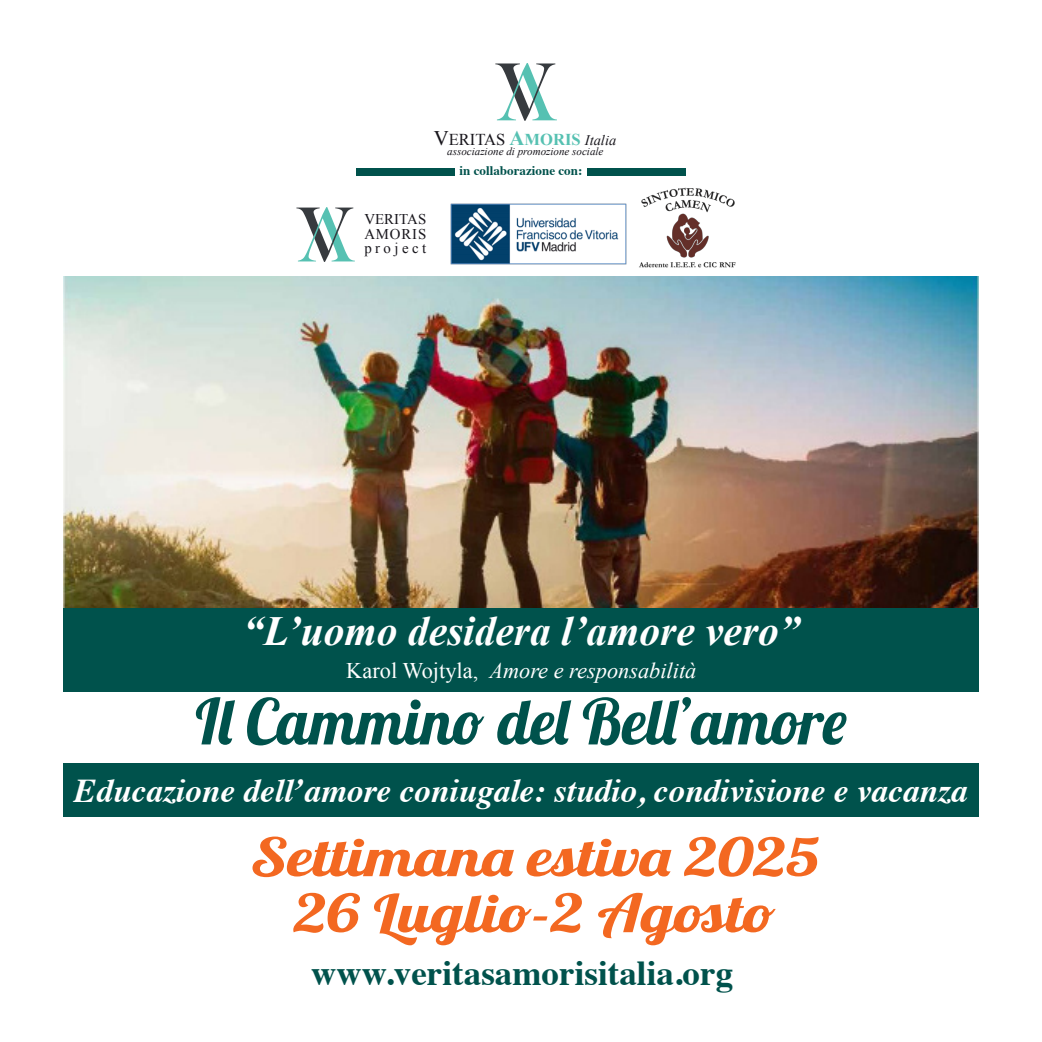
<style>
.page{position:relative;width:1042px;height:1042px;background:#fff}
.page>*{position:absolute;margin:0;border:0;box-sizing:border-box;transform-origin:0 0}
.t1{font:63px "Lobster";color:#00524c}
.t2{font:52.5px "Lobster";color:#f36821;scale:1.25 1}
.t3{font:italic 700 41.48px "Times New Roman";color:#fff}
.t4{font:700 35px "Times";color:#00524c}
.t5{font:italic 700 33.25px "Times";color:#fff}
.t6{font:italic 22.4px "Times New Roman";color:#fff}
.t7{font:16.62px "Times New Roman";color:#18161c}
.t8{font:14.88px "Times New Roman";letter-spacing:.005em;color:#18161c}
.t9{font:14.88px "Times New Roman";letter-spacing:.235em;color:#18161c}
.t10{font:14.88px "Times New Roman";letter-spacing:.06em;color:#18161c}
.t11{font:700 13.12px "Times";color:#00524c}
.t12{font:italic 11.03px "Times New Roman";color:#18161c}
.s1{font-size:20.65px}
.s2{font-weight:700;font-size:20.65px;color:#56c1b2}
.s3{font-weight:700;color:#56c1b2}
.s4{font-style:italic;font-size:14.53px}
.s5{font-style:normal}
</style>
<div class="page">
<img style="left:63px;top:276px;width:916px;height:332px">
<div style="left:63px;top:608px;width:916px;height:83px;background:#00524c"></div>
<div style="left:63px;top:763px;width:916px;height:54px;background:#00524c"></div>
<img style="left:450px;top:203px;width:176px;height:61px">
<svg style="left:296px;top:207px;width:59px;height:55px"></svg>
<div style="left:356px;top:168px;width:99px;height:7px;background:#00524c"></div>
<div style="left:587px;top:168px;width:99px;height:7px;background:#00524c"></div>
<svg style="left:495px;top:63px;width:62px;height:58px"></svg>
<img style="left:639px;top:187px;width:97px;height:81px">
<p class="t7" style="left:434px;top:128px;width:184px"><span class="s1">V</span>ERITAS <span class="s2">A</span><span class="s3">MORIS</span> <span class="s4">Italia</span></p>
<p class="t12" style="left:447px;top:144px;width:158px">associazione di promozione sociale</p>
<p class="t8" style="left:364px;top:209px;width:63px">VERITAS</p>
<p class="t10" style="left:364px;top:224px;width:63px">AMORIS</p>
<p class="t9" style="left:364px;top:238px;width:63px">project</p>
<p class="t11" style="left:460px;top:158px;width:124px">in collaborazione con:</p>
<p class="t3" style="left:243px;top:602px;width:558px">“L’uomo desidera l’amore vero”</p>
<p class="t6" style="left:346px;top:655px;width:352px"><span class="s5">Karol Wojtyla,</span> Amore e responsabilità</p>
<p class="t1" style="left:195px;top:681px;width:653px">Il Cammino del Bell’amore</p>
<p class="t5" style="left:74px;top:760px;width:895px">Educazione dell’amore coniugale: studio, condivisione e vacanza</p>
<p class="t2" style="left:250px;top:823px;width:457px">Settimana estiva 2025</p>
<p class="t2" style="left:294px;top:879px;width:384px">26 Luglio-2 Agosto</p>
<p class="t4" style="left:311px;top:939px;width:423px">www.veritasamorisitalia.org</p>
</div>
